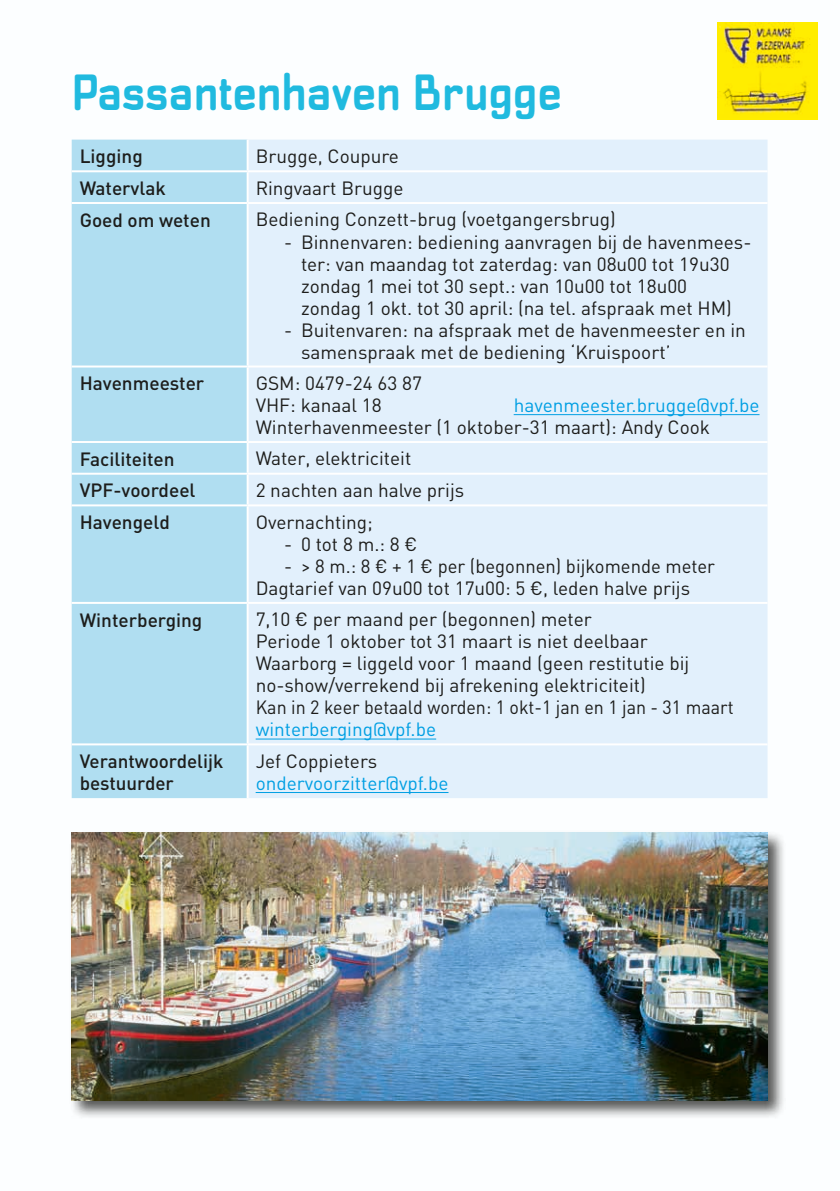
<style>
.page{position:relative;width:840px;height:1191px;background:#fff}
.page>*{position:absolute;margin:0;border:0;box-sizing:border-box;transform-origin:0 0}
.t1{font:700 48px "Transmute Rg";color:#20badf}
.t2{font:19px/22px "DIN";color:#1d1d1b}
.t3{font:500 19px/22px "DIN";color:#1d1d1b}
.t4{font:19px "DIN";color:#009fe3}
</style>
<div class="page">
<img style="left:717px;top:23px;width:99px;height:97px">
<div style="left:72px;top:140px;width:174px;height:658px;background:#b0def1"></div>
<div style="left:248px;top:140px;width:519px;height:658px;background:#e2f0fc"></div>
<hr style="left:72px;top:170px;width:175px;height:2px;background:#fff">
<hr style="left:247px;top:170px;width:520px;height:2px;background:#fff">
<hr style="left:72px;top:202px;width:175px;height:2px;background:#fff">
<hr style="left:247px;top:202px;width:520px;height:2px;background:#fff">
<hr style="left:72px;top:365px;width:175px;height:2px;background:#fff">
<hr style="left:247px;top:365px;width:520px;height:2px;background:#fff">
<hr style="left:72px;top:441px;width:175px;height:2px;background:#fff">
<hr style="left:247px;top:441px;width:520px;height:2px;background:#fff">
<hr style="left:72px;top:473px;width:175px;height:2px;background:#fff">
<hr style="left:247px;top:473px;width:520px;height:2px;background:#fff">
<hr style="left:72px;top:504px;width:175px;height:2px;background:#fff">
<hr style="left:247px;top:504px;width:520px;height:2px;background:#fff">
<hr style="left:72px;top:602px;width:175px;height:2px;background:#fff">
<hr style="left:247px;top:602px;width:520px;height:2px;background:#fff">
<hr style="left:72px;top:743px;width:175px;height:2px;background:#fff">
<hr style="left:247px;top:743px;width:520px;height:2px;background:#fff">
<hr style="left:513px;top:414px;width:246px;height:1px;background:#009fe3">
<hr style="left:255px;top:738px;width:181px;height:1px;background:#009fe3">
<hr style="left:255px;top:792px;width:193px;height:1px;background:#009fe3">
<div style="left:69px;top:830px;width:717px;height:289px;background:#1d1d1b;opacity:.75"></div>
<img style="left:72px;top:833px;width:695px;height:267px">
<h1 class="t1" style="left:72px;top:63px;width:491px">Passantenhaven Brugge</h1>
<p class="t3" style="left:80px;top:145px;width:65px">Ligging</p>
<p class="t2" style="left:255px;top:145px;width:145px">Brugge, Coupure</p>
<p class="t3" style="left:80px;top:176px;width:88px">Watervlak</p>
<p class="t2" style="left:255px;top:177px;width:149px">Ringvaart Brugge</p>
<p class="t3" style="left:80px;top:208px;width:132px">Goed om weten</p>
<p class="t2" style="left:255px;top:208px;width:361px">Bediening Conzett-brug (voetgangersbrug)</p>
<p class="t2" style="left:301px;top:230px;width:451px;text-indent:-17px">- Binnenvaren: bediening aanvragen bij de havenmees&shy;ter: van maandag tot zaterdag: van 08u00 tot 19u30 zondag 1 mei tot 30 sept.: van 10u00 tot 18u00 zondag 1 okt. tot 30 april: (na tel. afspraak met HM)</p>
<p class="t2" style="left:301px;top:318px;width:446px;text-indent:-17px">- Buitenvaren: na afspraak met de havenmeester en in samenspraak met de bediening ‘Kruispoort’</p>
<p class="t3" style="left:80px;top:372px;width:126px">Havenmeester</p>
<p class="t2" style="left:255px;top:372px;width:168px">GSM: 0479-24 63 87<br>VHF: kanaal 18</p>
<p class="t4" style="left:513px;top:393px;width:247px">havenmeester.brugge@vpf.be</p>
<p class="t2" style="left:255px;top:416px;width:455px">Winterhavenmeester (1 oktober-31 maart): Andy Cook</p>
<p class="t3" style="left:80px;top:447px;width:96px">Faciliteiten</p>
<p class="t2" style="left:255px;top:447px;width:157px">Water, elektriciteit</p>
<p class="t3" style="left:80px;top:479px;width:117px">VPF-voordeel</p>
<p class="t2" style="left:255px;top:479px;width:210px">2 nachten aan halve prijs</p>
<p class="t3" style="left:80px;top:510px;width:92px">Havengeld</p>
<p class="t2" style="left:255px;top:510px;width:119px">Overnachting;</p>
<p class="t2" style="left:284px;top:532px;width:135px">- 0 tot 8 m.: 8 €</p>
<p class="t2" style="left:255px;top:554px;width:460px;text-indent:28px">- &gt; 8 m.: 8 € + 1 € per (begonnen) bijkomende meter<br>Dagtarief van 09u00 tot 17u00: 5 €, leden halve prijs</p>
<p class="t3" style="left:80px;top:608px;width:124px">Winterberging</p>
<p class="t2" style="left:255px;top:608px;width:479px">7,10 € per maand per (begonnen) meter<br>Periode 1 oktober tot 31 maart is niet deelbaar Waarborg = liggeld voor 1 maand (geen restitutie bij no-show/verrekend bij afrekening elektriciteit)<br>Kan in 2 keer betaald worden: 1 okt-1 jan en 1 jan - 31 maart</p>
<p class="t4" style="left:255px;top:717px;width:182px">winterberging@vpf.be</p>
<p class="t3" style="left:80px;top:749px;width:145px">Verantwoordelijk bestuurder</p>
<p class="t2" style="left:255px;top:749px;width:123px">Jef Coppieters</p>
<p class="t4" style="left:255px;top:771px;width:194px">ondervoorzitter@vpf.be</p>
</div>
